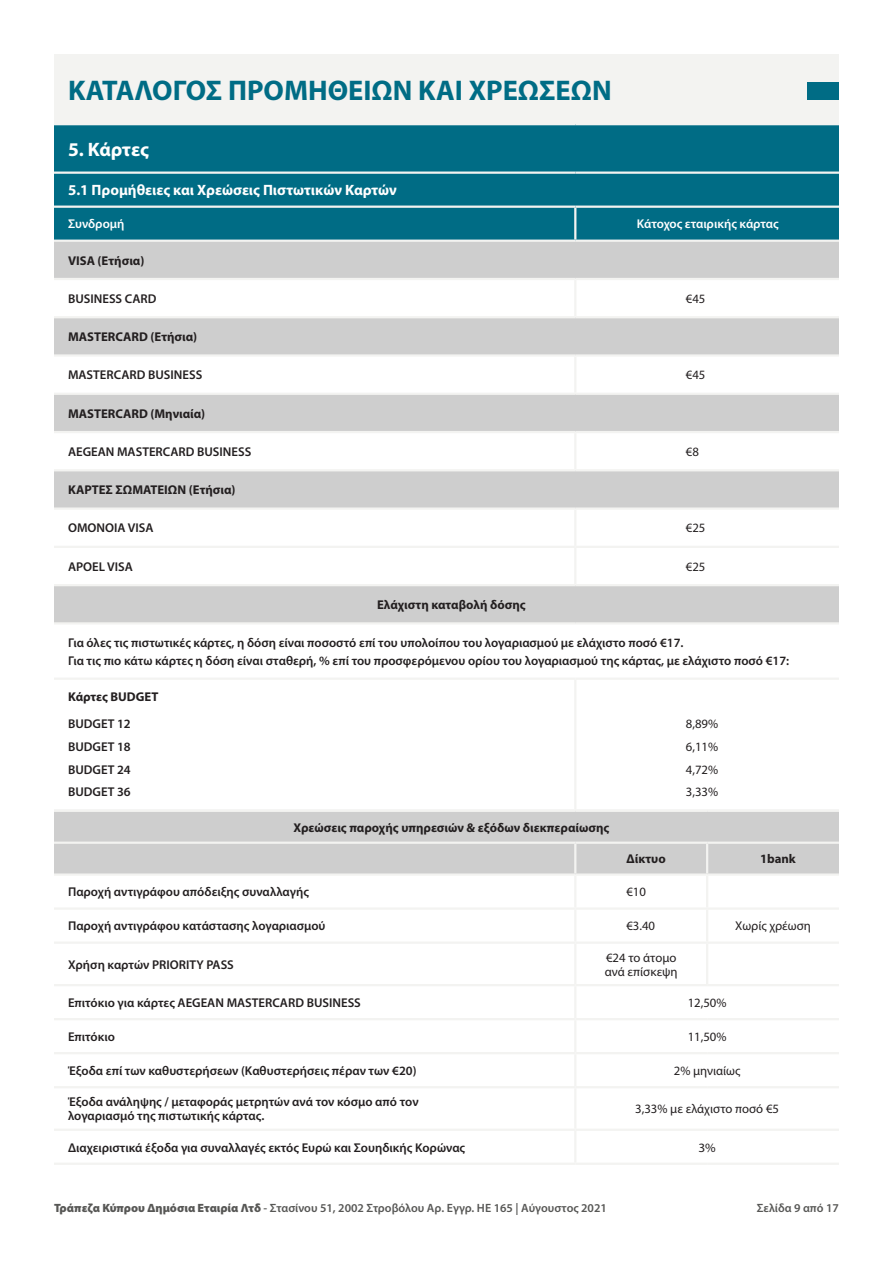
<style>
.page{position:relative;width:893px;height:1263px;background:#fff}
.page>*{position:absolute;margin:0;border:0;box-sizing:border-box;transform-origin:0 0}
.t1{font:700 28.5px "Myriad Pro";color:#006c85}
.t2{font:700 19.5px "Myriad Pro";letter-spacing:-.005em;color:#fff}
.t3{font:700 15px "Myriad Pro";color:#fff}
.t4{font:600 12.75px/22.8px "Myriad Pro";color:#231f20}
.t5{font:700 12.75px "Myriad Pro";color:#231f20}
.t6{font:12.75px/22.8px "Myriad Pro";color:#231f20;text-align:justify}
.t7{font:600 12.75px "Myriad Pro";color:#fff}
.t8{font:12.75px "Myriad Pro";color:#231f20;scale:1.05 1}
.t9{font:600 12px "Myriad Pro";color:#575755}
.s1{font-weight:900}
</style>
<div class="page">
<div style="left:54px;top:54px;width:785px;height:70px;background:#f3f3f1"></div>
<div style="left:54px;top:125px;width:785px;height:115px;background:#006c85"></div>
<svg style="left:54px;top:242px;width:785px;height:380px"></svg>
<hr style="left:54px;top:123px;width:521px;height:2px;background:#f3f3f1">
<hr style="left:575px;top:123px;width:264px;height:2px;background:#f3f3f1">
<hr style="left:54px;top:172px;width:521px;height:2px;background:#f3f3f1">
<hr style="left:575px;top:172px;width:264px;height:2px;background:#f3f3f1">
<hr style="left:54px;top:206px;width:521px;height:2px;background:#f3f3f1">
<hr style="left:575px;top:206px;width:264px;height:2px;background:#f3f3f1">
<hr style="left:574px;top:208px;width:2px;height:32px;background:#f3f3f1">
<hr style="left:54px;top:240px;width:521px;height:2px;background:#f3f3f1">
<hr style="left:575px;top:240px;width:264px;height:2px;background:#f3f3f1">
<hr style="left:54px;top:278px;width:521px;height:2px;background:#f3f3f1">
<hr style="left:575px;top:278px;width:264px;height:2px;background:#f3f3f1">
<hr style="left:574px;top:280px;width:2px;height:36px;background:#f3f3f1">
<hr style="left:54px;top:316px;width:521px;height:2px;background:#f3f3f1">
<hr style="left:575px;top:316px;width:264px;height:2px;background:#f3f3f1">
<hr style="left:54px;top:354px;width:521px;height:3px;background:#f3f3f1">
<hr style="left:575px;top:354px;width:264px;height:3px;background:#f3f3f1">
<hr style="left:574px;top:357px;width:2px;height:36px;background:#f3f3f1">
<hr style="left:54px;top:393px;width:521px;height:2px;background:#f3f3f1">
<hr style="left:575px;top:393px;width:264px;height:2px;background:#f3f3f1">
<hr style="left:54px;top:431px;width:521px;height:2px;background:#f3f3f1">
<hr style="left:575px;top:431px;width:264px;height:2px;background:#f3f3f1">
<hr style="left:574px;top:433px;width:2px;height:36px;background:#f3f3f1">
<hr style="left:54px;top:469px;width:521px;height:2px;background:#f3f3f1">
<hr style="left:575px;top:469px;width:264px;height:2px;background:#f3f3f1">
<hr style="left:54px;top:507px;width:521px;height:3px;background:#f3f3f1">
<hr style="left:575px;top:507px;width:264px;height:3px;background:#f3f3f1">
<hr style="left:574px;top:510px;width:2px;height:36px;background:#f3f3f1">
<hr style="left:54px;top:546px;width:521px;height:2px;background:#f3f3f1">
<hr style="left:575px;top:546px;width:264px;height:2px;background:#f3f3f1">
<hr style="left:574px;top:548px;width:2px;height:36px;background:#f3f3f1">
<hr style="left:54px;top:584px;width:521px;height:2px;background:#f3f3f1">
<hr style="left:575px;top:584px;width:264px;height:2px;background:#f3f3f1">
<hr style="left:54px;top:622px;width:521px;height:2px;background:#f3f3f1">
<hr style="left:575px;top:622px;width:264px;height:2px;background:#f3f3f1">
<hr style="left:54px;top:677px;width:521px;height:3px;background:#f3f3f1">
<hr style="left:575px;top:677px;width:264px;height:3px;background:#f3f3f1">
<hr style="left:574px;top:680px;width:2px;height:129px;background:#f3f3f1">
<hr style="left:54px;top:809px;width:521px;height:3px;background:#f3f3f1">
<hr style="left:575px;top:809px;width:264px;height:3px;background:#f3f3f1">
<div style="left:808px;top:82px;width:31px;height:17px;background:#006c85"></div>
<div style="left:54px;top:812px;width:785px;height:61px;background:#cecece"></div>
<hr style="left:54px;top:841px;width:521px;height:3px;background:#f3f3f1">
<hr style="left:575px;top:841px;width:132px;height:3px;background:#f3f3f1">
<hr style="left:574px;top:844px;width:2px;height:29px;background:#f3f3f1">
<hr style="left:707px;top:841px;width:132px;height:3px;background:#f3f3f1">
<hr style="left:706px;top:844px;width:2px;height:29px;background:#f3f3f1">
<hr style="left:54px;top:873px;width:521px;height:3px;background:#f3f3f1">
<hr style="left:575px;top:873px;width:132px;height:3px;background:#f3f3f1">
<hr style="left:574px;top:876px;width:2px;height:31px;background:#f3f3f1">
<hr style="left:707px;top:873px;width:132px;height:3px;background:#f3f3f1">
<hr style="left:706px;top:876px;width:2px;height:31px;background:#f3f3f1">
<hr style="left:54px;top:907px;width:521px;height:3px;background:#f3f3f1">
<hr style="left:575px;top:907px;width:132px;height:3px;background:#f3f3f1">
<hr style="left:574px;top:910px;width:2px;height:31px;background:#f3f3f1">
<hr style="left:707px;top:907px;width:132px;height:3px;background:#f3f3f1">
<hr style="left:706px;top:910px;width:2px;height:31px;background:#f3f3f1">
<hr style="left:54px;top:941px;width:521px;height:3px;background:#f3f3f1">
<hr style="left:575px;top:941px;width:132px;height:3px;background:#f3f3f1">
<hr style="left:574px;top:944px;width:2px;height:40px;background:#f3f3f1">
<hr style="left:707px;top:941px;width:132px;height:3px;background:#f3f3f1">
<hr style="left:706px;top:944px;width:2px;height:40px;background:#f3f3f1">
<hr style="left:54px;top:984px;width:521px;height:2px;background:#f3f3f1">
<hr style="left:575px;top:984px;width:132px;height:2px;background:#f3f3f1">
<hr style="left:574px;top:986px;width:2px;height:32px;background:#f3f3f1">
<hr style="left:707px;top:984px;width:132px;height:2px;background:#f3f3f1">
<hr style="left:54px;top:1018px;width:521px;height:2px;background:#f3f3f1">
<hr style="left:575px;top:1018px;width:132px;height:2px;background:#f3f3f1">
<hr style="left:574px;top:1020px;width:2px;height:32px;background:#f3f3f1">
<hr style="left:707px;top:1018px;width:132px;height:2px;background:#f3f3f1">
<hr style="left:54px;top:1052px;width:521px;height:2px;background:#f3f3f1">
<hr style="left:575px;top:1052px;width:132px;height:2px;background:#f3f3f1">
<hr style="left:574px;top:1054px;width:2px;height:32px;background:#f3f3f1">
<hr style="left:707px;top:1052px;width:132px;height:2px;background:#f3f3f1">
<hr style="left:54px;top:1086px;width:521px;height:2px;background:#f3f3f1">
<hr style="left:575px;top:1086px;width:132px;height:2px;background:#f3f3f1">
<hr style="left:574px;top:1088px;width:2px;height:40px;background:#f3f3f1">
<hr style="left:707px;top:1086px;width:132px;height:2px;background:#f3f3f1">
<hr style="left:54px;top:1128px;width:521px;height:3px;background:#f3f3f1">
<hr style="left:575px;top:1128px;width:132px;height:3px;background:#f3f3f1">
<hr style="left:574px;top:1131px;width:2px;height:31px;background:#f3f3f1">
<hr style="left:707px;top:1128px;width:132px;height:3px;background:#f3f3f1">
<hr style="left:54px;top:1162px;width:521px;height:3px;background:#f3f3f1">
<hr style="left:575px;top:1162px;width:132px;height:3px;background:#f3f3f1">
<hr style="left:707px;top:1162px;width:132px;height:3px;background:#f3f3f1">
<h1 class="t1" style="left:68px;top:74px;width:545px">ΚΑΤΑΛΟΓΟΣ ΠΡΟΜΗΘΕΙΩΝ ΚΑΙ ΧΡΕΩΣΕΩΝ</h1>
<h2 class="t2" style="left:68px;top:138px;width:82px">5. Kάρτες</h2>
<p class="t3" style="left:68px;top:182px;width:330px">5.1 Προμήθειες και Χρεώσεις Πιστωτικών Καρτών</p>
<p class="t7" style="left:68px;top:216px;width:58px">Συνδρομή</p>
<p class="t7" style="left:637px;top:216px;width:144px">Κάτοχος εταιρικής κάρτας</p>
<p class="t5" style="left:68px;top:253px;width:78px">VISA (Ετήσια)</p>
<p class="t4" style="left:68px;top:287px;width:90px">BUSINESS CARD</p>
<p class="t6" style="left:686px;top:287px;width:21px">€45</p>
<p class="t5" style="left:68px;top:330px;width:131px">MASTERCARD (Ετήσια)</p>
<p class="t4" style="left:68px;top:363px;width:136px">MASTERCARD BUSINESS</p>
<p class="t6" style="left:686px;top:363px;width:21px">€45</p>
<p class="t5" style="left:68px;top:406px;width:139px">MASTERCARD (Μηνιαία)</p>
<p class="t4" style="left:68px;top:440px;width:185px">AEGEAN MASTERCARD BUSINESS</p>
<p class="t6" style="left:686px;top:440px;width:15px">€8</p>
<p class="t5" style="left:68px;top:483px;width:169px">ΚΑΡΤΕΣ ΣΩΜΑΤΕΙΩΝ (Ετήσια)</p>
<p class="t4" style="left:68px;top:516px;width:87px">ΟΜΟΝΟΙΑ VISA</p>
<p class="t6" style="left:686px;top:517px;width:21px">€25</p>
<p class="t4" style="left:68px;top:555px;width:66px">APOEL VISA</p>
<p class="t6" style="left:686px;top:555px;width:21px">€25</p>
<p class="t5" style="left:377px;top:598px;width:150px">Ελάχιστη καταβολή δόσης</p>
<p class="t4" style="left:68px;top:633px;width:723px;line-height:18.5px">Για όλες τις πιστωτικές κάρτες, η δόση είναι ποσοστό επί του υπολοίπου του λογαριασμού με ελάχιστο ποσό €17.<br>Για τις πιο κάτω κάρτες η δόση είναι σταθερή, % επί του προσφερόμενου ορίου του λογαριασμού της κάρτας, με ελάχιστο ποσό €17:</p>
<p class="t5" style="left:68px;top:689px;width:92px">Κάρτες BUDGET</p>
<p class="t4" style="left:68px;top:712px;width:64px;text-align:justify">BUDGET 12<br>BUDGET 18<br>BUDGET 24<br>BUDGET 36</p>
<p class="t6" style="left:686px;top:712px;width:34px">8,89% 6,11% 4,72% 3,33%</p>
<p class="t5" style="left:293px;top:820px;width:317px">Χρεώσεις παροχής υπηρεσιών &amp; εξόδων διεκπεραίωσης</p>
<p class="t5" style="left:627px;top:852px;width:41px">Δίκτυο</p>
<p class="t5" style="left:760px;top:852px;width:37px">1bank</p>
<p class="t4" style="left:68px;top:880px;width:242px">Παροχή αντιγράφου απόδειξης συναλλαγής</p>
<p class="t6" style="left:626px;top:880px;width:21px">€10</p>
<p class="t4" style="left:68px;top:914px;width:259px">Παροχή αντιγράφου κατάστασης λογαριασμού</p>
<p class="t6" style="left:626px;top:914px;width:30px">€3.40</p>
<p class="t6" style="left:735px;top:914px;width:77px">Χωρίς χρέωση</p>
<p class="t4" style="left:68px;top:953px;width:167px">Χρήση καρτών PRIORITY PASS</p>
<p class="t6" style="left:605px;top:950px;width:74px;line-height:14.2px">€24 το άτομο ανά επίσκεψη</p>
<p class="t4" style="left:68px;top:991px;width:294px">Επιτόκιο για κάρτες AEGEAN MASTERCARD BUSINESS</p>
<p class="t6" style="left:688px;top:991px;width:40px">12,50%</p>
<p class="t4" style="left:68px;top:1025px;width:48px">Επιτόκιο</p>
<p class="t6" style="left:688px;top:1025px;width:40px">11,50%</p>
<p class="t4" style="left:68px;top:1059px;width:350px">Έξοδα επί των καθυστερήσεων (Καθυστερήσεις πέραν των €20)</p>
<p class="t6" style="left:674px;top:1059px;width:68px">2% μηνιαίως</p>
<p class="t4" style="left:68px;top:1094px;width:352px;line-height:14.2px">Έξοδα ανάληψης / μεταφοράς μετρητών ανά τον κόσμο από τον λογαριασμό της πιστωτικής κάρτας.</p>
<p class="t6" style="left:635px;top:1097px;width:145px">3,33% με ελάχιστο ποσό €5</p>
<p class="t4" style="left:68px;top:1135px;width:399px">Διαχειριστικά έξοδα για συναλλαγές εκτός Ευρώ και Σουηδικής Κορώνας</p>
<p class="t8" style="left:698px;top:1139px;width:18px">3%</p>
<p class="t9" style="left:54px;top:1201px;width:554px"><span class="s1">Τράπεζα Κύπρου Δημόσια Εταιρία Λτδ</span> - Στασίνου 51, 2002 Στροβόλου Αρ. Εγγρ. ΗΕ 165 | Αύγουστος 2021</p>
<p class="t9" style="left:757px;top:1201px;width:84px">Σελίδα 9 από 17</p>
</div>
